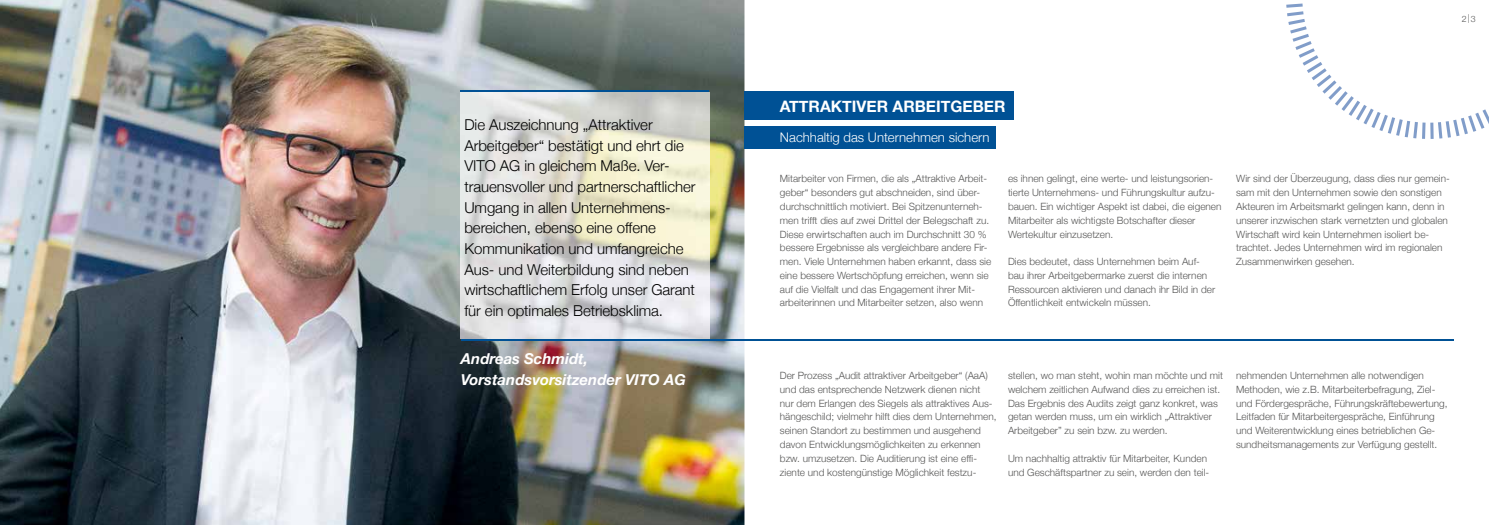
<style>
.page{position:relative;width:1489px;height:525px;background:#fff}
.page>*{position:absolute;margin:0;border:0;box-sizing:border-box;transform-origin:0 0}
.t1{font:700 15.75px "Helvetica Neue";color:#fff}
.t2{font:300 15px/20.6px "Helvetica Neue";letter-spacing:-.005em;color:#000}
.t3{font:italic 700 15px/20.6px "Helvetica Neue";color:#fff}
.t4{font:300 13.12px "Helvetica Neue";color:#fff}
.t5{font:300 10px/13.8px "Helvetica Neue";color:#565655}
.t6{font:300 8.75px "Helvetica Neue";color:#565655}
</style>
<div class="page">
<img style="left:0;top:0;width:744px;height:524px">
<div style="left:744px;top:91px;width:269px;height:28px;background:#005195"></div>
<div style="left:744px;top:126px;width:252px;height:23px;background:#005195"></div>
<svg style="left:1286px;top:4px;width:202px;height:135px"></svg>
<img style="left:461px;top:92px;width:248px;height:246px">
<hr style="left:461px;top:90px;width:248px;height:2px;background:#005195">
<hr style="left:461px;top:338px;width:992px;height:2px;background:#005195">
<p class="t2" style="left:464px;top:113px;width:232px">Die Auszeichnung „Attraktiver Arbeitgeber“ bestätigt und ehrt die VITO AG in gleichem Maße. Ver&shy;trauensvoller und partnerschaftlicher Umgang in allen Unternehmens&shy;bereichen, ebenso eine offene Kommunikation und umfangreiche Aus- und Weiterbildung sind neben wirtschaftlichem Erfolg unser Garant für ein optimales Betriebsklima.</p>
<h2 class="t3" style="left:461px;top:348px;width:226px">Andreas Schmidt,<br>Vorstandsvorsitzender VITO AG</h2>
<p class="t6" style="left:1461px;top:12px;width:15px">2 | 3</p>
<h1 class="t1" style="left:780px;top:92px;width:227px">ATTRAKTIVER ARBEITGEBER</h1>
<h3 class="t4" style="left:780px;top:126px;width:211px">Nachhaltig das Unternehmen sichern</h3>
<p class="t5" style="left:780px;top:171px;width:213px">Mitarbeiter von Firmen, die als „Attraktive Arbeit&shy;geber“ besonders gut abschneiden, sind über&shy;durchschnittlich motiviert. Bei Spitzenunterneh&shy;men trifft dies auf zwei Drittel der Belegschaft zu.<br>Diese erwirtschaften auch im Durchschnitt 30 % bessere Ergebnisse als vergleichbare andere Fir&shy;men. Viele Unternehmen haben erkannt, dass sie eine bessere Wertschöpfung erreichen, wenn sie auf die Vielfalt und das Engagement ihrer Mit&shy;arbeiterinnen und Mitarbeiter setzen, also wenn</p>
<p class="t5" style="left:1007px;top:171px;width:215px">es ihnen gelingt, eine werte- und leistungsorien&shy;tierte Unternehmens- und Führungskultur aufzu&shy;bauen. Ein wichtiger Aspekt ist dabei, die eigenen Mitarbeiter als wichtigste Botschafter dieser Wertekultur einzusetzen.</p>
<p class="t5" style="left:1007px;top:254px;width:209px">Dies bedeutet, dass Unternehmen beim Auf&shy;bau ihrer Arbeitgebermarke zuerst die internen Ressourcen aktivieren und danach ihr Bild in der Öffentlichkeit entwickeln müssen.</p>
<p class="t5" style="left:1235px;top:171px;width:215px">Wir sind der Überzeugung, dass dies nur gemein&shy;sam mit den Unternehmen sowie den sonstigen Akteuren im Arbeitsmarkt gelingen kann, denn in unserer inzwischen stark vernetzten und globalen Wirtschaft wird kein Unternehmen isoliert be&shy;trachtet. Jedes Unternehmen wird im regionalen Zusammenwirken gesehen.</p>
<p class="t5" style="left:780px;top:368px;width:218px">Der Prozess „Audit attraktiver Arbeitgeber“ (AaA) und das entsprechende Netzwerk dienen nicht nur dem Erlangen des Siegels als attraktives Aus&shy;hängeschild; vielmehr hilft dies dem Unternehmen, seinen Standort zu bestimmen und ausgehend davon Entwicklungsmöglichkeiten zu erkennen bzw. umzusetzen. Die Auditierung ist eine effi&shy;ziente und kostengünstige Möglichkeit festzu-</p>
<p class="t5" style="left:1007px;top:368px;width:216px">stellen, wo man steht, wohin man möchte und mit welchem zeitlichen Aufwand dies zu erreichen ist.<br>Das Ergebnis des Audits zeigt ganz konkret, was getan werden muss, um ein wirklich „Attraktiver Arbeitgeber” zu sein bzw. zu werden.</p>
<p class="t5" style="left:1007px;top:450px;width:203px">Um nachhaltig attraktiv für Mitarbeiter, Kunden und Geschäftspartner zu sein, werden den teil-</p>
<p class="t5" style="left:1235px;top:368px;width:213px">nehmenden Unternehmen alle notwendigen Methoden, wie z.B. Mitarbeiterbefragung, Ziel&shy;und Fördergespräche, Führungskräftebewertung, Leitfaden für Mitarbeitergespräche, Einführung und Weiterentwicklung eines betrieblichen Ge&shy;sundheitsmanagements zur Verfügung gestellt.</p>
</div>
